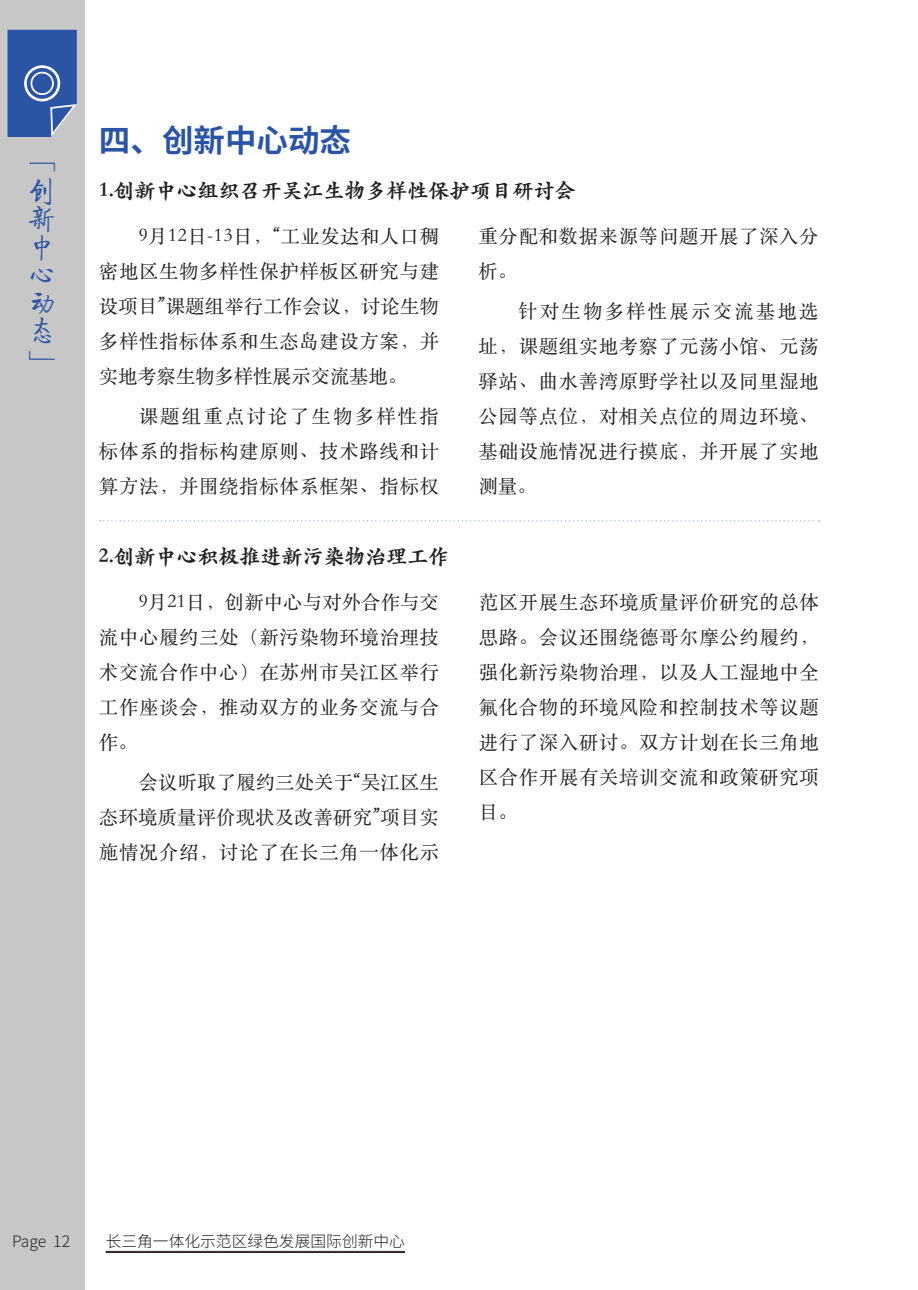
<style>
.page{position:relative;width:918px;height:1290px;background:#fff}
.page>*{position:absolute;margin:0;border:0;box-sizing:border-box;transform-origin:0 0}
.t1{font:700 31.5px "Source Han Sans CN";color:#2b54a4}
.t2{font:28px/28px "FZQTJW GB1 0";color:#2b54a4}
.t3{font:900 21px "ST Kaiti SC";color:#231f20}
.t4{font:19.25px/35px "ST Songti SC Regular";letter-spacing:.04em;color:#231f20;text-align:justify}
.t5{font:300 15.75px "Source Han Sans CN";color:#231f20}
</style>
<div class="page">
<div style="left:0;top:0;width:84px;height:1290px;background:#c8c7c7"></div>
<svg style="left:8px;top:30px;width:69px;height:107px;background:#3d61a9"></svg>
<div style="left:24px;top:65px;width:36px;height:36px;border:3px solid #fff;border-radius:50%"></div>
<div style="left:31px;top:72px;width:23px;height:23px;border:2px solid #fff;border-radius:50%"></div>
<hr style="left:106px;top:1251px;width:299px;height:1px;background:#231f20">
<hr style="left:106px;top:1252px;width:299px;height:1px;background:#231f20">
<svg style="left:100px;top:520px;width:719px;height:1px"></svg>
<h2 class="t2" style="left:28px;top:152px;width:29px">「创新中心动态」</h2>
<p class="t1" style="left:99px;top:122px;width:254px">四、创新中心动态</p>
<p class="t3" style="left:99px;top:177px;width:478px">1.创新中心组织召开吴江生物多样性保护项目研讨会</p>
<p class="t4" style="left:99px;top:217px;width:341px;text-indent:40px">9月12日-13日，“工业发达和人口稠密地区生物多样性保护样板区研究与建设项目”课题组举行工作会议，讨论生物多样性指标体系和生态岛建设方案，并实地考察生物多样性展示交流基地。</p>
<p class="t4" style="left:99px;top:397px;width:341px;text-indent:40px">课题组重点讨论了生物多样性指标体系的指标构建原则、技术路线和计算方法，并围绕指标体系框架、指标权</p>
<p class="t3" style="left:99px;top:543px;width:352px">2.创新中心积极推进新污染物治理工作</p>
<p class="t4" style="left:99px;top:583px;width:341px;text-indent:40px">9月21日，创新中心与对外合作与交流中心履约三处（新污染物环境治理技术交流合作中心）在苏州市吴江区举行工作座谈会，推动双方的业务交流与合作。</p>
<p class="t4" style="left:99px;top:763px;width:341px;text-indent:40px">会议听取了履约三处关于“吴江区生态环境质量评价现状及改善研究”项目实施情况介绍，讨论了在长三角一体化示</p>
<p class="t4" style="left:478px;top:217px;width:341px">重分配和数据来源等问题开展了深入分析。</p>
<p class="t4" style="left:478px;top:292px;width:341px;text-indent:40px">针对生物多样性展示交流基地选址，课题组实地考察了元荡小馆、元荡驿站、曲水善湾原野学社以及同里湿地公园等点位，对相关点位的周边环境、基础设施情况进行摸底，并开展了实地测量。</p>
<p class="t4" style="left:479px;top:583px;width:341px">范区开展生态环境质量评价研究的总体思路。会议还围绕德哥尔摩公约履约，强化新污染物治理，以及人工湿地中全氟化合物的环境风险和控制技术等议题进行了深入研讨。双方计划在长三角地区合作开展有关培训交流和政策研究项目。</p>
<p class="t5" style="left:12px;top:1232px;width:59px">Page 12</p>
<p class="t5" style="left:106px;top:1232px;width:301px">长三角一体化示范区绿色发展国际创新中心</p>
</div>
